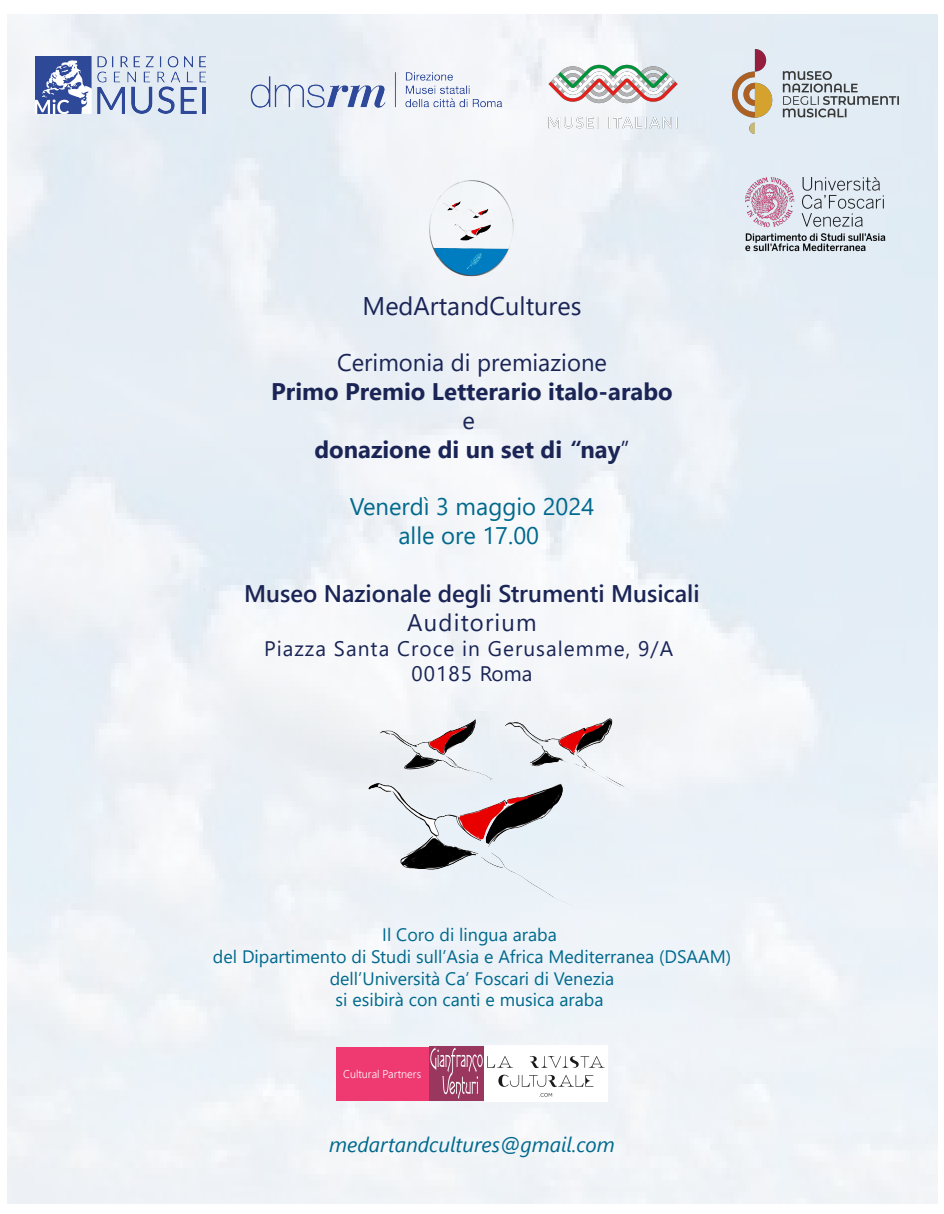
<style>
.page{position:relative;width:944px;height:1214px;background:#fff}
.page>*{position:absolute;margin:0;border:0;box-sizing:border-box;transform-origin:0 0}
.t1{font:25.5px "Segoe UI";color:#1a2556}
.t2{font:700 24px/28.8px "Segoe UI";color:#1a2556;text-align:center}
.t3{font:600 24px "Segoe UI";color:#1a2556}
.t4{font:24px/28.8px "Segoe UI";color:#00698d;text-align:center}
.t5{font:24px "Segoe UI";color:#1a2556}
.t6{font:24px "Segoe UI";letter-spacing:.05em;color:#1a2556}
.t7{font:21px/25.2px "Segoe UI";letter-spacing:.05em;color:#1a2556;text-align:center}
.t8{font:italic 21px "Segoe UI";color:#00698d}
.t9{font:18px/21.6px "Segoe UI";color:#00698d;text-align:center}
.t10{font:300 11.25px "Segoe UI";color:#fff}
.s1{font-weight:400}
.s2{font-style:italic}
</style>
<div class="page">
<img style="left:7px;top:15px;width:930px;height:1188px">
<img style="left:745px;top:177px;width:142px;height:75px">
<img style="left:35px;top:57px;width:171px;height:56px">
<img style="left:242px;top:57px;width:269px;height:67px">
<img style="left:540px;top:57px;width:145px;height:79px">
<img style="left:428px;top:178px;width:88px;height:99px">
<img style="left:205px;top:448px;width:534px;height:756px">
<img style="left:732px;top:50px;width:166px;height:84px">
<h1 class="t1" style="left:362px;top:282px;width:220px">MedArtandCultures</h1>
<h2 class="t5" style="left:337px;top:340px;width:271px">Cerimonia di premiazione</h2>
<h2 class="t2" style="left:271px;top:375px;width:403px">Primo Premio Letterario italo-arabo</h2>
<h2 class="t2" style="left:314px;top:404px;width:317px"><span class="s1">e<br></span>donazione di un set di <span class="s2">“</span>nay<span class="s1">”</span></h2>
<h2 class="t4" style="left:350px;top:490px;width:246px">Venerdì 3 maggio 2024 alle ore 17.00</h2>
<h2 class="t3" style="left:244px;top:570px;width:457px">Museo Nazionale degli Strumenti Musicali</h2>
<h2 class="t6" style="left:407px;top:599px;width:131px">Auditorium</h2>
<p class="t7" style="left:264px;top:634px;width:411px">Piazza Santa Croce in Gerusalemme, 9/A<br>00185 Roma</p>
<p class="t9" style="left:213px;top:922px;width:520px">Il Coro di lingua araba<br>del Dipartimento di Studi sull’Asia e Africa Mediterranea (DSAAM) dell’Università Ca’ Foscari di Venezia<br>si esibirà con canti e musica araba</p>
<p class="t10" style="left:343px;top:1063px;width:79px">Cultural Partners</p>
<p class="t8" style="left:329px;top:1124px;width:287px">medartandcultures@gmail.com</p>
</div>
